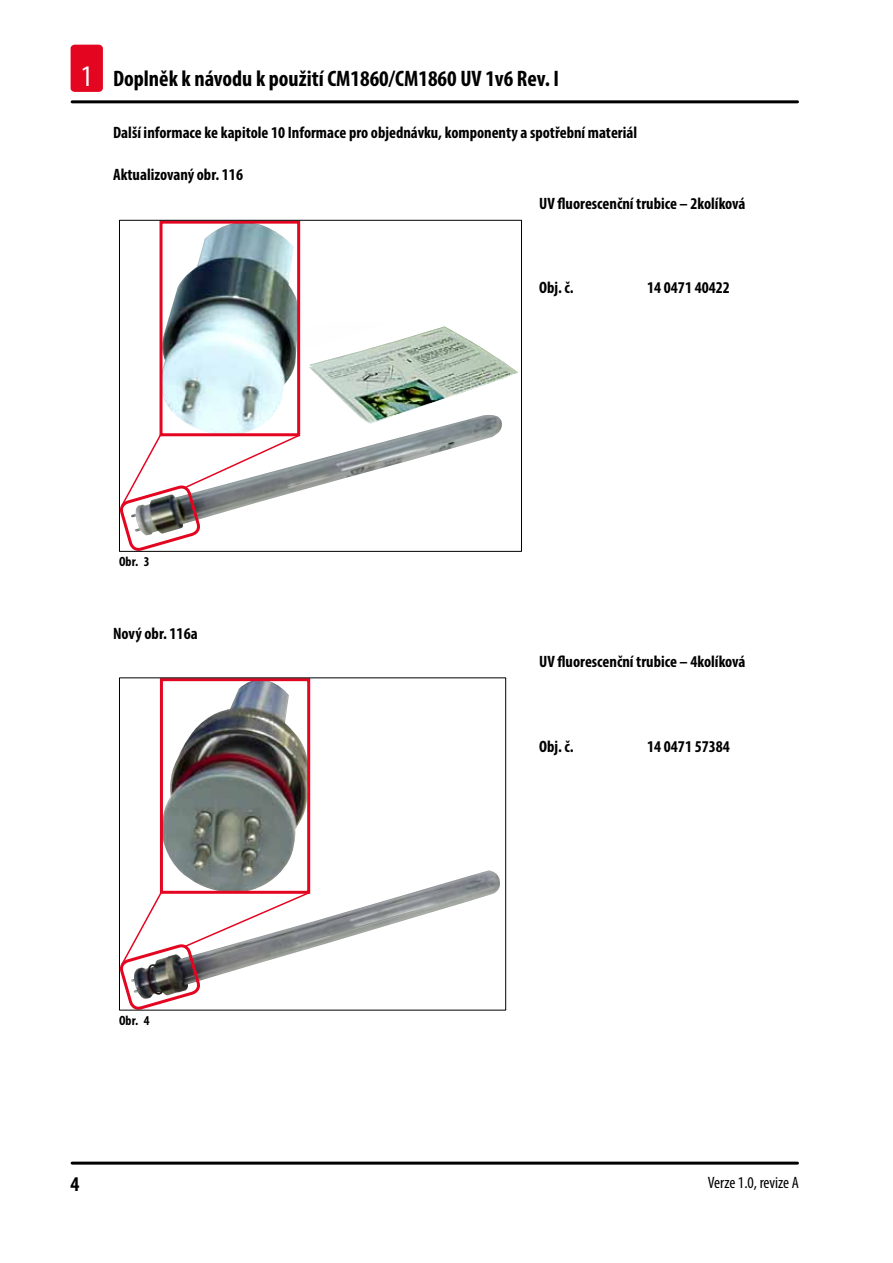
<style>
.page{position:relative;width:893px;height:1263px;background:#fff}
.page>*{position:absolute;margin:0;border:0;box-sizing:border-box;transform-origin:0 0}
.t1{font:700 condensed 22.5px "Myriad Pro";color:#000}
.t2{font:700 condensed 21px "Myriad Pro";color:#000}
.t3{font:700 condensed 16.5px "Myriad Pro";color:#000}
.t4{font:condensed 16.5px "Myriad Pro";color:#000}
.t5{font:700 condensed 13.5px "Myriad Pro";color:#000}
.s1{font-weight:400;font-size:30px;color:#fff}
</style>
<div class="page">
<hr style="left:72px;top:1161px;width:725px;height:3px;background:#000">
<hr style="left:72px;top:100px;width:725px;height:3px;background:#000">
<div style="left:71px;top:45px;width:32px;height:47px;background:#e40521;border-radius:4px"></div>
<img style="left:309px;top:326px;width:209px;height:89px">
<img style="left:300px;top:415px;width:202px;height:76px">
<img style="left:159px;top:222px;width:137px;height:210px">
<div style="left:160px;top:221px;width:140px;height:215px;border:3px solid #e40521"></div>
<svg style="left:121px;top:432px;width:180px;height:118px"></svg>
<div style="left:119px;top:220px;width:403px;height:332px;border:1px solid #000"></div>
<img style="left:159px;top:870px;width:341px;height:78px">
<img style="left:164px;top:682px;width:142px;height:208px">
<div style="left:160px;top:678px;width:150px;height:216px;border:3px solid #e40521"></div>
<svg style="left:121px;top:891px;width:190px;height:117px"></svg>
<div style="left:119px;top:677px;width:387px;height:333px;border:1px solid #000"></div>
<h1 class="t1" style="left:81px;top:65px;width:480px"><span class="s1">1</span> Doplněk k návodu k použití CM1860/CM1860 UV 1v6 Rev. I</h1>
<p class="t3" style="left:113px;top:122px;width:525px">Další informace ke kapitole 10 Informace pro objednávku, komponenty a spotřební materiál</p>
<p class="t3" style="left:113px;top:164px;width:131px">Aktualizovaný obr. 116</p>
<p class="t3" style="left:539px;top:193px;width:208px">UV fluorescenční trubice – 2kolíková</p>
<p class="t5" style="left:119px;top:553px;width:32px">Obr. 3</p>
<p class="t3" style="left:113px;top:623px;width:86px">Nový obr. 116a</p>
<p class="t5" style="left:119px;top:1012px;width:32px">Obr. 4</p>
<p class="t3" style="left:539px;top:278px;width:36px">Obj. č.</p>
<p class="t3" style="left:647px;top:278px;width:84px">14 0471 40422</p>
<p class="t3" style="left:539px;top:651px;width:208px">UV fluorescenční trubice – 4kolíková</p>
<p class="t3" style="left:539px;top:736px;width:36px">Obj. č.</p>
<p class="t3" style="left:647px;top:736px;width:84px">14 0471 57384</p>
<p class="t2" style="left:71px;top:1171px;width:10px">4</p>
<p class="t4" style="left:708px;top:1172px;width:93px">Verze 1.0, revize A</p>
</div>
